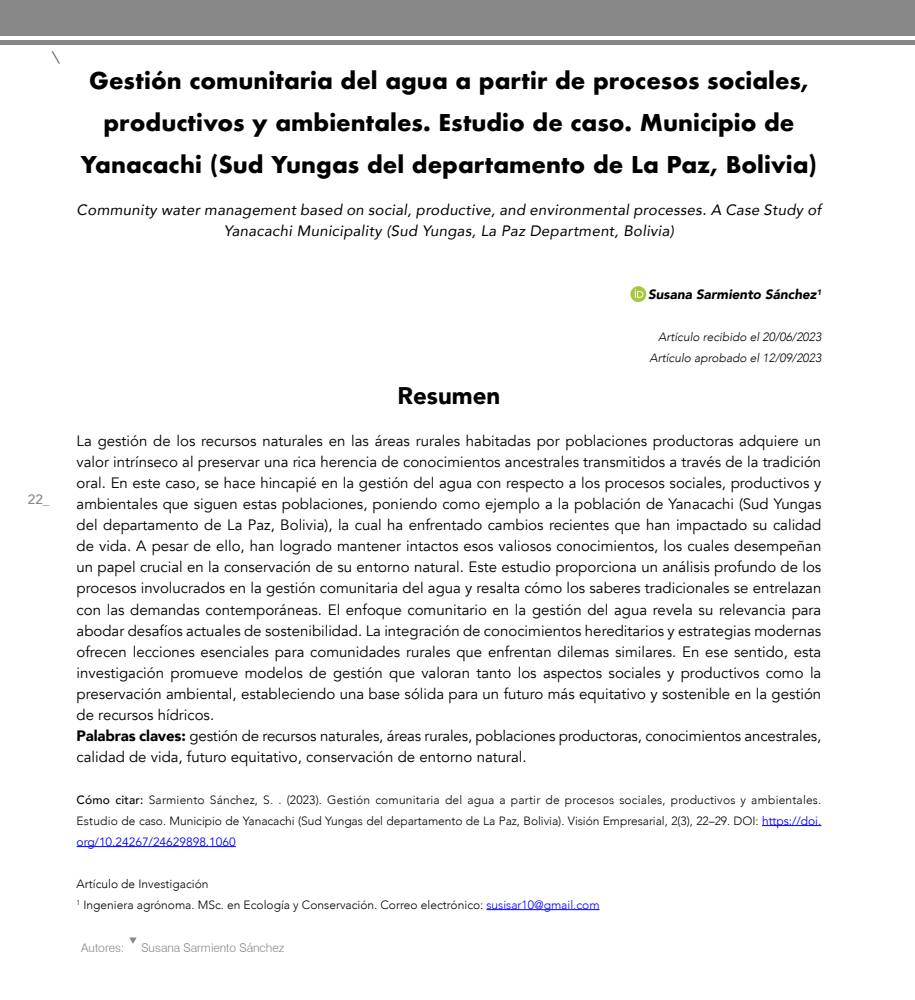
<style>
.page{position:relative;width:915px;height:1000px;background:#fff}
.page>*{position:absolute;margin:0;border:0;box-sizing:border-box;transform-origin:0 0}
.t1{font:900 24px "Avenir";color:#000}
.t2{font:700 22.5px/42px "Futura";color:#000;text-align:center}
.t3{font:15px/21px "Avenir";color:#000}
.t4{font:italic 15px/21px "Avenir";letter-spacing:.02em;color:#000;text-align:center}
.t5{font:italic 900 13.5px "Avenir";color:#000}
.t6{font:500 13.5px "Avenir";color:#878787}
.t7{font:300 12px/21px "Avenir";color:#000;text-align:justify}
.t8{font:italic 300 12px/21px "Avenir";color:#000;text-align:right}
.t9{font:300 12px "Swiss 721 BT";color:#878787}
.s1{font-weight:900}
.s2{font-weight:500}
.s3{font-weight:400;color:#00f}
.s4{color:#00f}
</style>
<div class="page">
<div style="left:0;top:0;width:914px;height:36px;background:#878787"></div>
<div style="left:0;top:40px;width:914px;height:5px;background:#878787"></div>
<svg style="left:51px;top:51px;width:9px;height:13px"></svg>
<hr style="left:761px;top:825px;width:60px;height:1px;background:#00f">
<hr style="left:77px;top:846px;width:159px;height:1px;background:#00f">
<hr style="left:486px;top:909px;width:113px;height:1px;background:#00f">
<svg style="left:630px;top:286px;width:16px;height:16px"></svg>
<svg style="left:129px;top:937px;width:7px;height:6px"></svg>
<p class="t6" style="left:28px;top:488px;width:23px">22_</p>
<h2 class="t2" style="left:81px;top:60px;width:737px">Gestión comunitaria del agua a partir de procesos sociales, productivos y ambientales. Estudio de caso. Municipio de<br>Yanacachi (Sud Yungas del departamento de La Paz, Bolivia)</h2>
<p class="t4" style="left:77px;top:199px;width:746px">Community water management based on social, productive, and environmental processes. A Case Study of<br>Yanacachi Municipality (Sud Yungas, La Paz Department, Bolivia)</p>
<p class="t5" style="left:648px;top:283px;width:175px">Susana Sarmiento Sánchez<sup>1</sup></p>
<p class="t8" style="left:649px;top:326px;width:173px">Artículo recibido el 20/06/2023<br>Artículo aprobado el 12/09/2023</p>
<h1 class="t1" style="left:397px;top:375px;width:104px">Resumen</h1>
<p class="t3" style="left:77px;top:431px;width:746px">La gestión de los recursos naturales en las áreas rurales habitadas por poblaciones productoras adquiere un valor intrínseco al preservar una rica herencia de conocimientos ancestrales transmitidos a través de la tradición oral. En este caso, se hace hincapié en la gestión del agua con respecto a los procesos sociales, productivos y ambientales que siguen estas poblaciones, poniendo como ejemplo a la población de Yanacachi (Sud Yungas del departamento de La Paz, Bolivia), la cual ha enfrentado cambios recientes que han impactado su calidad de vida. A pesar de ello, han logrado mantener intactos esos valiosos conocimientos, los cuales desempeñan un papel crucial en la conservación de su entorno natural. Este estudio proporciona un análisis profundo de los procesos involucrados en la gestión comunitaria del agua y resalta cómo los saberes tradicionales se entrelazan con las demandas contemporáneas. El enfoque comunitario en la gestión del agua revela su relevancia para abodar desafíos actuales de sostenibilidad. La integración de conocimientos hereditarios y estrategias modernas ofrecen lecciones esenciales para comunidades rurales que enfrentan dilemas similares. En ese sentido, esta investigación promueve modelos de gestión que valoran tanto los aspectos sociales y productivos como la preservación ambiental, estableciendo una base sólida para un futuro más equitativo y sostenible en la gestión de recursos hídricos.<br><span class="s1">Palabras claves:</span> gestión de recursos naturales, áreas rurales, poblaciones productoras, conocimientos ancestrales, calidad de vida, futuro equitativo, conservación de entorno natural.</p>
<p class="t7" style="left:77px;top:788px;width:746px"><span class="s2">Cómo citar:</span> Sarmiento Sánchez, S. . (2023). Gestión comunitaria del agua a partir de procesos sociales, productivos y ambientales.<br>Estudio de caso. Municipio de Yanacachi (Sud Yungas del departamento de La Paz, Bolivia). Visión Empresarial, 2(3), 22–29. DOI: <span class="s3">https://doi. org/10.24267/24629898.1060</span></p>
<p class="t7" style="left:77px;top:872px;width:524px">Artículo de Investigación<br><sup>1</sup> Ingeniera agrónoma. MSc. en Ecología y Conservación. Correo electrónico: <span class="s4">susisar10@gmail.com</span></p>
<p class="t9" style="left:81px;top:940px;width:45px">Autores:</p>
<p class="t9" style="left:141px;top:940px;width:144px">Susana Sarmiento Sánchez</p>
</div>
